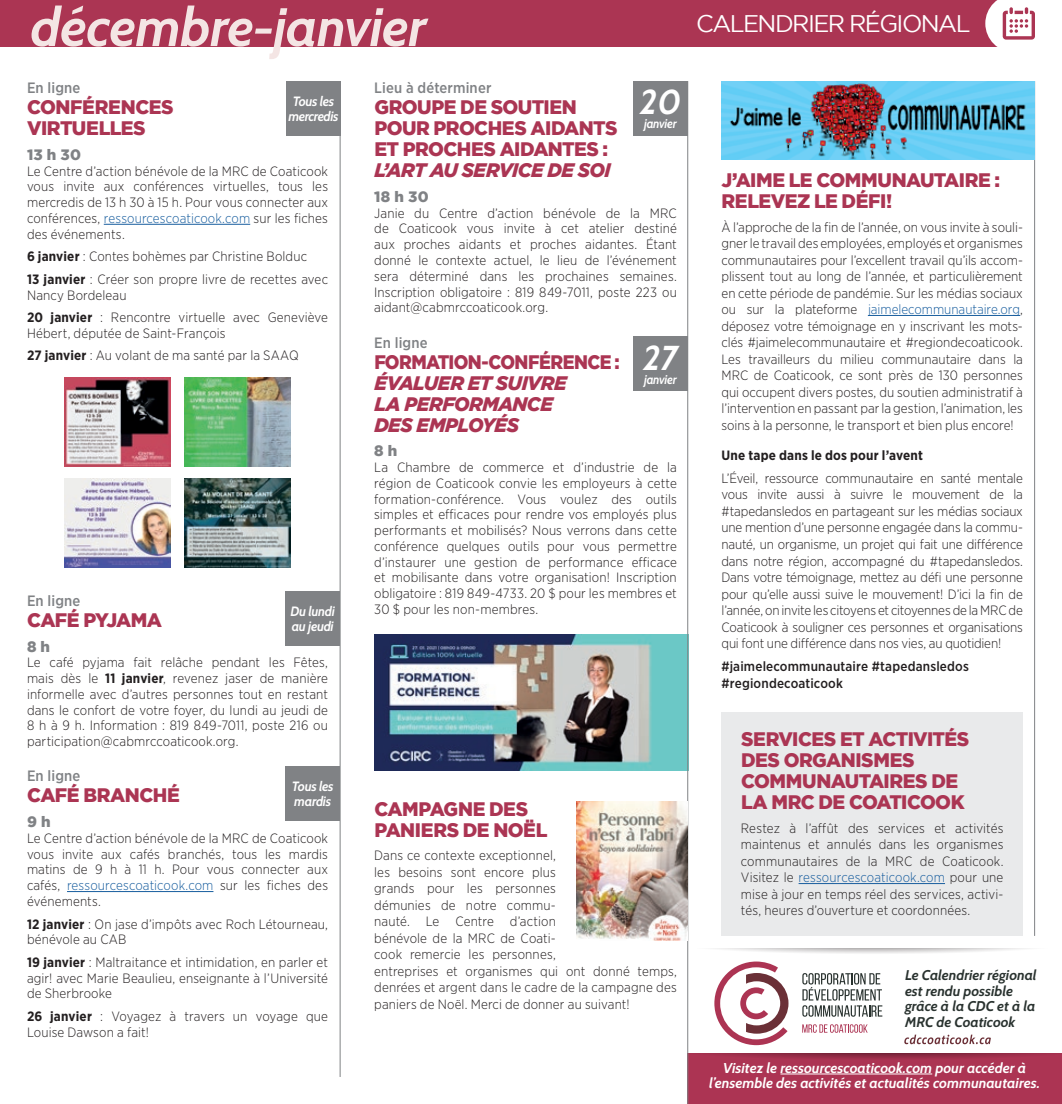
<style>
.page{position:relative;width:1062px;height:1104px;background:#fff}
.page>*{position:absolute;margin:0;border:0;box-sizing:border-box;transform-origin:0 0}
.t1{font:italic 700 54px "Cabin";letter-spacing:-.01em;color:#f4e5e4}
.t2{font:italic 700 34.5px "Cabin";color:#fff}
.t3{font:24px "Gotham";letter-spacing:-.065em;color:#fff}
.t4{font:900 19.5px/21px "Gotham";letter-spacing:-.03em;color:#ab3553}
.t5{font:italic 900 19.5px/21px "Gotham";letter-spacing:-.03em;color:#ab3553}
.t6{font:900 19.5px "Gotham";letter-spacing:-.03em;color:#ab3553;scale:.91 1}
.t7{font:500 15px "Gotham Narrow";letter-spacing:.005em;color:#808285}
.t8{font:900 15px "Gotham";letter-spacing:.015em;color:#808285}
.t9{font:italic 700 14.25px/15.8px "Cabin";color:#fff;text-align:center}
.t10{font:italic 700 14.1px/15.6px "Cabin";color:#29322f}
.t11{font:300 13.5px/16.5px "Gotham Narrow";letter-spacing:.01em;color:#231f20;text-align:justify}
.t12{font:500 13.5px/16.5px "Gotham Narrow";letter-spacing:.015em;color:#231f20}
.t13{font:italic 700 13.5px/15px "Cabin";letter-spacing:-.02em;color:#fff;scale:.95 1}
.t14{font:700 13.5px "Gotham Narrow";letter-spacing:.015em;color:#231f20}
.t15{font:italic 700 12.75px "Cabin";letter-spacing:-.02em;color:#fff;scale:.92 1}
.s1{color:#175d9e}
.s2{font-weight:700}
</style>
<div class="page">
<div style="left:721px;top:712px;width:302px;height:223px;background:#e9eaeb"></div>
<hr style="left:799px;top:883px;width:146px;height:1px;background:#175d9e">
<div style="left:0;top:0;width:1016px;height:46px;background:#ab3553"></div>
<svg style="left:985px;top:0;width:50px;height:47px"></svg>
<svg style="left:688px;top:1053px;width:374px;height:50px;background:#a93452"></svg>
<svg style="left:715px;top:948px;width:313px;height:6px"></svg>
<hr style="left:780px;top:1073px;width:152px;height:1px;background:#fff">
<svg style="left:904px;top:1034px;width:87px;height:9px"></svg>
<svg style="left:802px;top:973px;width:80px;height:43px"></svg>
<svg style="left:802px;top:1024px;width:66px;height:8px"></svg>
<svg style="left:714px;top:961px;width:74px;height:83px"></svg>
<hr style="left:1034px;top:81px;width:1px;height:854px;background:#808285">
<hr style="left:104px;top:224px;width:146px;height:1px;background:#175d9e">
<hr style="left:67px;top:891px;width:146px;height:1px;background:#175d9e">
<hr style="left:868px;top:315px;width:152px;height:1px;background:#175d9e">
<div style="left:286px;top:591px;width:54px;height:54px;background:#808285"></div>
<div style="left:286px;top:766px;width:54px;height:54px;background:#808285"></div>
<div style="left:286px;top:81px;width:54px;height:54px;background:#808285"></div>
<img style="left:65px;top:377px;width:105px;height:89px">
<img style="left:65px;top:478px;width:105px;height:89px">
<img style="left:185px;top:377px;width:105px;height:89px">
<img style="left:374px;top:634px;width:313px;height:136px">
<img style="left:185px;top:478px;width:105px;height:89px">
<hr style="left:340px;top:81px;width:1px;height:995px;background:#808285">
<hr style="left:687px;top:81px;width:1px;height:1022px;background:#808285">
<div style="left:633px;top:81px;width:54px;height:54px;background:#808285"></div>
<div style="left:633px;top:337px;width:54px;height:54px;background:#808285"></div>
<img style="left:576px;top:801px;width:111px;height:139px">
<img style="left:721px;top:81px;width:314px;height:78px">
<h1 class="t1" style="left:31px;top:-6px;width:398px">décembre-janvier</h1>
<h3 class="t3" style="left:696px;top:10px;width:276px">CALENDRIER RÉGIONAL</h3>
<p class="t7" style="left:374px;top:78px;width:119px">Lieu à déterminer</p>
<h3 class="t4" style="left:374px;top:96px;width:245px">GROUPE DE SOUTIEN<br>POUR PROCHES AIDANTS<br>ET PROCHES AIDANTES :</h3>
<h3 class="t5" style="left:374px;top:159px;width:238px">L’ART AU SERVICE DE SOI</h3>
<p class="t8" style="left:374px;top:188px;width:56px">18 h 30</p>
<p class="t11" style="left:374px;top:205px;width:304px;line-height:15.8px">Janie du Centre d’action bénévole de la MRC de Coaticook vous invite à cet atelier destiné aux proches aidants et proches aidantes. Étant donné le contexte actuel, le lieu de l’événement sera déterminé dans les prochaines semaines.<br>Inscription obligatoire : 819 849-7011, poste 223 ou aidant@cabmrccoaticook.org.</p>
<p class="t7" style="left:374px;top:332px;width:55px">En ligne</p>
<h3 class="t6" style="left:374px;top:350px;width:271px">FORMATION-CONFÉRENCE :</h3>
<h3 class="t5" style="left:374px;top:371px;width:194px">ÉVALUER ET SUIVRE<br>LA PERFORMANCE<br>DES EMPLOYÉS</h3>
<p class="t8" style="left:374px;top:442px;width:25px">8 h</p>
<p class="t11" style="left:374px;top:459px;width:304px;line-height:15.8px">La Chambre de commerce et d’industrie de la région de Coaticook convie les employeurs à cette formation-conférence. Vous voulez des outils simples et efficaces pour rendre vos employés plus performants et mobilisés? Nous verrons dans cette conférence quelques outils pour vous permettre d’instaurer une gestion de performance efficace et mobilisante dans votre organisation! Inscription obligatoire : 819 849-4733. 20 $ pour les membres et 30 $ pour les non-membres.</p>
<p class="t7" style="left:27px;top:78px;width:55px">En ligne</p>
<h3 class="t4" style="left:27px;top:96px;width:148px">CONFÉRENCES<br>VIRTUELLES</h3>
<p class="t8" style="left:27px;top:146px;width:56px">13 h 30</p>
<p class="t11" style="left:27px;top:163px;width:303px;line-height:15.8px">Le Centre d’action bénévole de la MRC de Coaticook vous invite aux conférences virtuelles, tous les mercredis de 13 h 30 à 15 h. Pour vous connecter aux conférences, <span class="s1">ressourcescoaticook.com</span> sur les fiches des événements.</p>
<p class="t11" style="left:27px;top:245px;width:303px;line-height:22.5px"><span class="s2">6 janvier</span> : Contes bohèmes par Christine Bolduc<br><span class="s2">13 janvier</span> : Créer son propre livre de recettes avec</p>
<p class="t11" style="left:27px;top:283px;width:303px;line-height:22.5px">Nancy Bordeleau<br><span class="s2">20 janvier</span> : Rencontre virtuelle avec Geneviève</p>
<p class="t11" style="left:27px;top:321px;width:273px;line-height:22.5px">Hébert, députée de Saint-François<br><span class="s2">27 janvier</span> : Au volant de ma santé par la SAAQ</p>
<p class="t13" style="left:289px;top:93px;width:54px;text-align:center">Tous les mercredis</p>
<h2 class="t2" style="left:639px;top:81px;width:43px">20</h2>
<p class="t15" style="left:644px;top:116px;width:37px">janvier</p>
<h2 class="t2" style="left:643px;top:337px;width:37px">27</h2>
<p class="t15" style="left:644px;top:371px;width:37px">janvier</p>
<p class="t7" style="left:27px;top:590px;width:55px">En ligne</p>
<h3 class="t4" style="left:27px;top:608px;width:136px">CAFÉ PYJAMA</h3>
<p class="t8" style="left:27px;top:637px;width:25px">8 h</p>
<p class="t11" style="left:27px;top:654px;width:303px;line-height:15.8px">Le café pyjama fait relâche pendant les Fêtes, mais dès le <span class="s2">11 janvier</span>, revenez jaser de manière informelle avec d’autres personnes tout en restant dans le confort de votre foyer, du lundi au jeudi de 8 h à 9 h. Information : 819 849-7011, poste 216 ou participation@cabmrccoaticook.org.</p>
<p class="t7" style="left:27px;top:766px;width:55px">En ligne</p>
<h3 class="t4" style="left:27px;top:784px;width:154px">CAFÉ BRANCHÉ</h3>
<p class="t8" style="left:27px;top:813px;width:25px">9 h</p>
<p class="t11" style="left:27px;top:829px;width:303px;line-height:15.8px">Le Centre d’action bénévole de la MRC de Coaticook vous invite aux cafés branchés, tous les mardis matins de 9 h à 11 h. Pour vous connecter aux cafés, <span class="s1">ressourcescoaticook.com</span> sur les fiches des événements.</p>
<p class="t11" style="left:27px;top:915px;width:303px;line-height:15.8px"><span class="s2">12 janvier</span> : On jase d’impôts avec Roch Létourneau, bénévole au CAB</p>
<p class="t11" style="left:27px;top:953px;width:303px;line-height:15.8px"><span class="s2">19 janvier</span> : Maltraitance et intimidation, en parler et agir! avec Marie Beaulieu, enseignante à l’Université de Sherbrooke</p>
<p class="t11" style="left:27px;top:1007px;width:303px;line-height:15.8px"><span class="s2">26 janvier</span> : Voyagez à travers un voyage que<br>Louise Dawson a fait!</p>
<p class="t13" style="left:291px;top:603px;width:48px">Du lundi au jeudi</p>
<p class="t13" style="left:292px;top:778px;width:45px">Tous les mardis</p>
<h3 class="t4" style="left:374px;top:797px;width:175px">CAMPAGNE DES<br>PANIERS DE NOËL</h3>
<p class="t11" style="left:374px;top:846px;width:304px;text-align:left">Dans ce contexte exceptionnel,<br>les besoins sont encore plus<br>grands pour les personnes<br>démunies de notre commu-<br>nauté. Le Centre d’action<br>bénévole de la MRC de Coati-<br>cook remercie les personnes,<br>entreprises et organismes qui ont donné temps, denrées et argent dans le cadre de la campagne des paniers de Noël. Merci de donner au suivant!</p>
<h3 class="t4" style="left:722px;top:169px;width:280px">J’AIME LE COMMUNAUTAIRE :<br>RELEVEZ LE DÉFI!</h3>
<p class="t11" style="left:721px;top:218px;width:303px">À l’approche de la fin de l’année, on vous invite à souli&shy;gner le travail des employées, employés et organismes communautaires pour l’excellent travail qu’ils accom&shy;plissent tout au long de l’année, et particulièrement en cette période de pandémie. Sur les médias sociaux ou sur la plateforme <span class="s1">jaimelecommunautaire.org</span>, déposez votre témoignage en y inscrivant les mots&shy;clés #jaimelecommunautaire et #regiondecoaticook.<br>Les travailleurs du milieu communautaire dans la MRC de Coaticook, ce sont près de 130 personnes qui occupent divers postes, du soutien administratif à l’intervention en passant par la gestion, l’animation, les soins à la personne, le transport et bien plus encore!</p>
<p class="t14" style="left:721px;top:446px;width:203px">Une tape dans le dos pour l’avent</p>
<p class="t11" style="left:721px;top:469px;width:303px">L’Éveil, ressource communautaire en santé mentale vous invite aussi à suivre le mouvement de la #tapedansledos en partageant sur les médias sociaux une mention d’une personne engagée dans la commu&shy;nauté, un organisme, un projet qui fait une différence dans notre région, accompagné du #tapedansledos.<br>Dans votre témoignage, mettez au défi une personne pour qu’elle aussi suive le mouvement! D’ici la fin de l’année, on invite les citoyens et citoyennes de la MRC de Coaticook à souligner ces personnes et organisations qui font une différence dans nos vies, au quotidien!</p>
<p class="t12" style="left:721px;top:658px;width:249px">#jaimelecommunautaire #tapedansledos #regiondecoaticook</p>
<h3 class="t4" style="left:741px;top:728px;width:230px">SERVICES ET ACTIVITÉS<br>DES ORGANISMES<br>COMMUNAUTAIRES DE<br>LA MRC DE COATICOOK</h3>
<p class="t11" style="left:741px;top:819px;width:264px">Restez à l’affût des services et activités maintenus et annulés dans les organismes communautaires de la MRC de Coaticook.<br>Visitez le <span class="s1">ressourcescoaticook.com</span> pour une mise à jour en temps réel des services, activi&shy;tés, heures d’ouverture et coordonnées.</p>
<p class="t10" style="left:905px;top:967px;width:133px">Le Calendrier régional est rendu possible grâce à la CDC et à la<br>MRC de Coaticook</p>
<p class="t9" style="left:709px;top:1059px;width:332px">Visitez le ressourcescoaticook.com pour accéder à l’ensemble des activités et actualités communautaires.</p>
</div>
